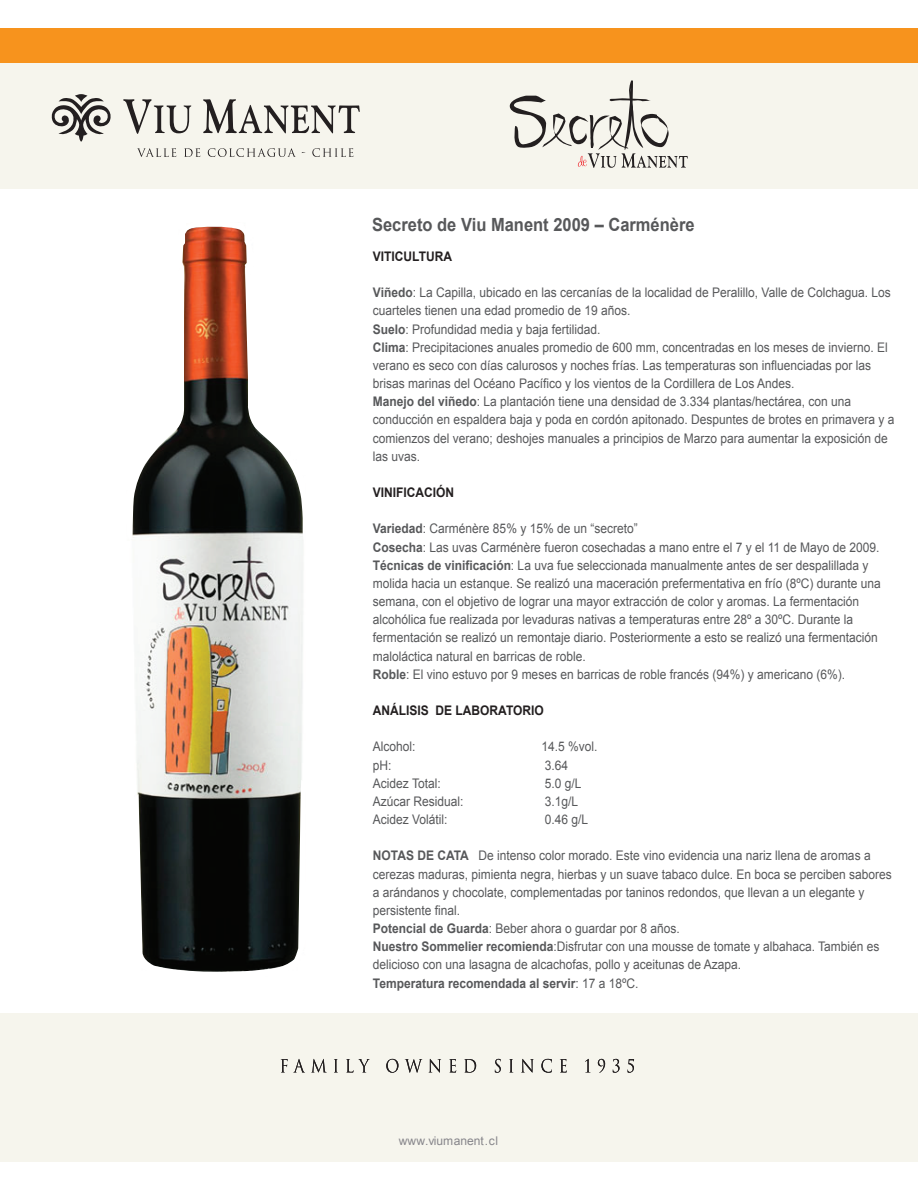
<style>
.page{position:relative;width:918px;height:1188px;background:#fff}
.page>*{position:absolute;margin:0;border:0;box-sizing:border-box;transform-origin:0 0}
.t1{font:700 18.15px "Arial";color:#57585a;scale:.91 1}
.t2{font:13.2px/18.1px "Arial";color:#57585a;scale:.91 1}
.t3{font:700 13.2px "Arial";color:#231f20;scale:.91 1}
.t4{font:12px "Arial";color:#87868b}
.s1{font-weight:700}
</style>
<div class="page">
<div style="left:0;top:28px;width:918px;height:36px;background:#f7931d"></div>
<div style="left:0;top:64px;width:918px;height:125px;background:#f6f5ed"></div>
<div style="left:0;top:1013px;width:918px;height:148px;background:#f6f5ed"></div>
<svg style="left:51px;top:94px;width:60px;height:48px"></svg>
<svg style="left:123px;top:99px;width:68px;height:35px"></svg>
<svg style="left:203px;top:99px;width:157px;height:34px"></svg>
<svg style="left:137px;top:148px;width:39px;height:9px"></svg>
<svg style="left:184px;top:148px;width:16px;height:9px"></svg>
<svg style="left:208px;top:148px;width:88px;height:9px"></svg>
<svg style="left:312px;top:148px;width:41px;height:9px"></svg>
<svg style="left:281px;top:1059px;width:23px;height:13px"></svg>
<svg style="left:312px;top:1059px;width:14px;height:13px"></svg>
<svg style="left:334px;top:1059px;width:4px;height:13px"></svg>
<svg style="left:346px;top:1059px;width:24px;height:14px"></svg>
<svg style="left:386px;top:1059px;width:12px;height:14px"></svg>
<svg style="left:405px;top:1059px;width:17px;height:14px"></svg>
<svg style="left:429px;top:1059px;width:12px;height:14px"></svg>
<svg style="left:449px;top:1059px;width:7px;height:14px"></svg>
<svg style="left:464px;top:1059px;width:12px;height:14px"></svg>
<svg style="left:495px;top:1059px;width:6px;height:14px"></svg>
<svg style="left:509px;top:1059px;width:4px;height:13px"></svg>
<svg style="left:521px;top:1059px;width:13px;height:14px"></svg>
<svg style="left:541px;top:1059px;width:11px;height:14px"></svg>
<svg style="left:560px;top:1059px;width:7px;height:14px"></svg>
<svg style="left:585px;top:1059px;width:4px;height:13px"></svg>
<svg style="left:598px;top:1059px;width:7px;height:14px"></svg>
<svg style="left:613px;top:1059px;width:7px;height:14px"></svg>
<svg style="left:628px;top:1059px;width:6px;height:14px"></svg>
<svg style="left:509px;top:80px;width:179px;height:88px"></svg>
<img style="left:136px;top:547px;width:167px;height:233px">
<svg style="left:132px;top:226px;width:171px;height:321px"></svg>
<svg style="left:137px;top:780px;width:164px;height:192px;background:#2a2d2c"></svg>
<h1 class="t1" style="left:372px;top:213px;width:356px">Secreto de Viu Manent 2009 – Carménère</h1>
<p class="t3" style="left:373px;top:248px;width:88px">VITICULTURA</p>
<p class="t2" style="left:373px;top:284px;width:575px"><span class="s1">Viñedo</span>: La Capilla, ubicado en las cercanías de la localidad de Peralillo, Valle de Colchagua. Los cuarteles tienen una edad promedio de 19 años.<br><span class="s1">Suelo</span>: Profundidad media y baja fertilidad.<br><span class="s1">Clima</span>: Precipitaciones anuales promedio de 600 mm, concentradas en los meses de invierno. El verano es seco con días calurosos y noches frías. Las temperaturas son influenciadas por las brisas marinas del Océano Pacífico y los vientos de la Cordillera de Los Andes.<br><span class="s1">Manejo del viñedo</span>: La plantación tiene una densidad de 3.334 plantas/hectárea, con una conducción en espaldera baja y poda en cordón apitonado. Despuntes de brotes en primavera y a comienzos del verano; deshojes manuales a principios de Marzo para aumentar la exposición de las uvas.</p>
<p class="t3" style="left:373px;top:484px;width:91px">VINIFICACIÓN</p>
<p class="t2" style="left:373px;top:520px;width:560px"><span class="s1">Variedad</span>: Carménère 85% y 15% de un “secreto”<br><span class="s1">Cosecha</span>: Las uvas Carménère fueron cosechadas a mano entre el 7 y el 11 de Mayo de 2009.<br><span class="s1">Técnicas de vinificación</span>: La uva fue seleccionada manualmente antes de ser despalillada y molida hacia un estanque. Se realizó una maceración prefermentativa en frío (8ºC) durante una semana, con el objetivo de lograr una mayor extracción de color y aromas. La fermentación alcohólica fue realizada por levaduras nativas a temperaturas entre 28º a 30ºC. Durante la fermentación se realizó un remontaje diario. Posteriormente a esto se realizó una fermentación maloláctica natural en barricas de roble.<br><span class="s1">Roble</span>: El vino estuvo por 9 meses en barricas de roble francés (94%) y americano (6%).</p>
<p class="t3" style="left:373px;top:702px;width:189px">ANÁLISIS DE LABORATORIO</p>
<p class="t2" style="left:373px;top:738px;width:48px">Alcohol:</p>
<p class="t2" style="left:542px;top:738px;width:63px">14.5 %vol.</p>
<p class="t2" style="left:373px;top:756px;width:22px">pH:</p>
<p class="t2" style="left:545px;top:756px;width:27px">3.64</p>
<p class="t2" style="left:373px;top:774px;width:76px">Acidez Total:</p>
<p class="t2" style="left:545px;top:774px;width:42px">5.0 g/L</p>
<p class="t2" style="left:373px;top:792px;width:101px">Azúcar Residual:</p>
<p class="t2" style="left:545px;top:792px;width:38px">3.1g/L</p>
<p class="t2" style="left:373px;top:811px;width:84px">Acidez Volátil:</p>
<p class="t2" style="left:545px;top:811px;width:49px">0.46 g/L</p>
<p class="t2" style="left:373px;top:847px;width:572px"><span class="s1">NOTAS DE CATA</span> De intenso color morado. Este vino evidencia una nariz llena de aromas a cerezas maduras, pimienta negra, hierbas y un suave tabaco dulce. En boca se perciben sabores a arándanos y chocolate, complementadas por taninos redondos, que llevan a un elegante y persistente final.<br><span class="s1">Potencial de Guarda</span>: Beber ahora o guardar por 8 años.<br><span class="s1">Nuestro Sommelier recomienda</span>:Disfrutar con una mousse de tomate y albahaca. También es delicioso con una lasagna de alcachofas, pollo y aceitunas de Azapa.<br><span class="s1">Temperatura recomendada al servir</span>: 17 a 18ºC.</p>
<p class="t4" style="left:399px;top:1133px;width:101px">www.viumanent.cl</p>
</div>
